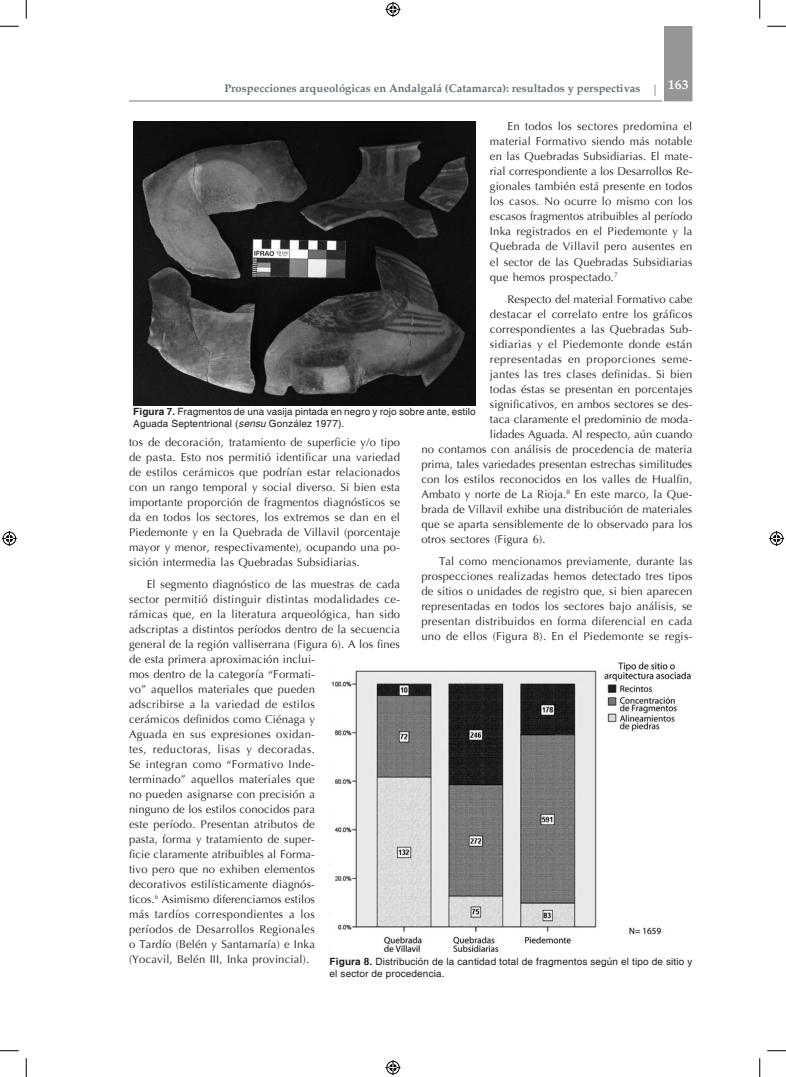
<style>
.page{position:relative;width:786px;height:1077px;background:#fff}
.page>*{position:absolute;margin:0;border:0;box-sizing:border-box;transform-origin:0 0}
.t1{font:700 13.75px "Palatino";color:#fff}
.texto_comun{font:11.25px/15px "Optima";letter-spacing:.015em;color:#231f20;text-align:justify}
.t2{font:700 11.25px "Palatino";color:#697176}
.texto_comun-2{font:11.25px "Optima";letter-spacing:.04em;color:#231f20}
.t3{font:700 11.25px "Palatino";color:#969696}
.Pie{font:10px/12px "Helvetica";letter-spacing:.015em;color:#231f20}
.s1{font-weight:700}
.s2{font-style:italic}
</style>
<div class="page">
<hr style="left:129px;top:100px;width:533px;height:2px;background:#969696">
<div style="left:664px;top:26px;width:28px;height:75px;background:#969696"></div>
<img style="left:133px;top:122px;width:342px;height:284px">
<img style="left:329px;top:662px;width:362px;height:291px">
<svg style="left:0;top:25px;width:19px;height:2px"></svg>
<svg style="left:767px;top:25px;width:19px;height:2px"></svg>
<svg style="left:0;top:1050px;width:19px;height:1px"></svg>
<svg style="left:767px;top:1050px;width:19px;height:1px"></svg>
<svg style="left:25px;top:0;width:2px;height:19px"></svg>
<svg style="left:25px;top:1058px;width:2px;height:19px"></svg>
<svg style="left:759px;top:0;width:1px;height:19px"></svg>
<svg style="left:759px;top:1058px;width:1px;height:19px"></svg>
<svg style="left:385px;top:2px;width:15px;height:15px"></svg>
<svg style="left:385px;top:1060px;width:15px;height:15px"></svg>
<svg style="left:2px;top:531px;width:15px;height:15px"></svg>
<svg style="left:769px;top:531px;width:15px;height:15px"></svg>
<p class="t2" style="left:224px;top:82px;width:418px">Prospecciones arqueológicas en Andalgalá (Catamarca): resultados y perspectivas</p>
<p class="t1" style="left:668px;top:77px;width:22px">163</p>
<p class="texto_comun" style="left:490px;top:119px;width:204px;text-indent:18px">En todos los sectores predomina el material Formativo siendo más notable en las Quebradas Subsidiarias. El mate&shy;rial correspondiente a los Desarrollos Re&shy;gionales también está presente en todos los casos. No ocurre lo mismo con los escasos fragmentos atribuibles al período Inka registrados en el Piedemonte y la Quebrada de Villavil pero ausentes en el sector de las Quebradas Subsidiarias que hemos prospectado.<sup>7</sup></p>
<p class="texto_comun" style="left:508px;top:291px;width:186px">Respecto del material Formativo cabe</p>
<p class="texto_comun" style="left:490px;top:306px;width:204px">destacar el correlato entre los gráficos</p>
<p class="texto_comun" style="left:490px;top:321px;width:204px">correspondientes a las Quebradas Sub-</p>
<p class="texto_comun" style="left:490px;top:336px;width:204px">sidiarias y el Piedemonte donde están</p>
<p class="texto_comun-2" style="left:490px;top:352px;width:204px">representadas en proporciones seme-</p>
<p class="texto_comun" style="left:490px;top:366px;width:204px">jantes las tres clases definidas. Si bien</p>
<p class="texto_comun" style="left:490px;top:381px;width:204px">todas éstas se presentan en porcentajes</p>
<p class="texto_comun" style="left:490px;top:396px;width:204px">significativos, en ambos sectores se des-</p>
<p class="texto_comun" style="left:490px;top:411px;width:204px">taca claramente el predominio de moda-</p>
<p class="texto_comun" style="left:490px;top:426px;width:204px">lidades Aguada. Al respecto, aún cuando</p>
<p class="texto_comun" style="left:421px;top:441px;width:273px">no contamos con análisis de procedencia de materia</p>
<p class="texto_comun" style="left:421px;top:456px;width:272px">prima, tales variedades presentan estrechas similitudes</p>
<p class="texto_comun" style="left:421px;top:471px;width:273px">con los estilos reconocidos en los valles de Hualfin,</p>
<p class="texto_comun" style="left:421px;top:486px;width:273px">Ambato y norte de La Rioja.<sup>8</sup> En este marco, la Que-</p>
<p class="texto_comun" style="left:421px;top:501px;width:272px">brada de Villavil exhibe una distribución de materiales</p>
<p class="texto_comun" style="left:421px;top:516px;width:273px">que se aparta sensiblemente de lo observado para los</p>
<p class="texto_comun" style="left:421px;top:531px;width:126px">otros sectores (Figura 6).</p>
<p class="texto_comun" style="left:421px;top:553px;width:273px;text-indent:18px">Tal como mencionamos previamente, durante las prospecciones realizadas hemos detectado tres tipos de sitios o unidades de registro que, si bien aparecen representadas en todos los sectores bajo análisis, se presentan distribuidos en forma diferencial en cada uno de ellos (Figura 8). En el Piedemonte se regis-</p>
<p class="t3" style="left:652px;top:82px;width:8px">|</p>
<p class="Pie" style="left:133px;top:406px;width:344px"><span class="s1">Figura 7.</span> Fragmentos de una vasija pintada en negro y rojo sobre ante, estilo<br>Aguada Septentrional (<span class="s2">sensu</span> González 1977).</p>
<p class="texto_comun" style="left:129px;top:434px;width:273px">tos de decoración, tratamiento de superficie y/o tipo de pasta. Esto nos permitió identificar una variedad de estilos cerámicos que podrían estar relacionados con un rango temporal y social diverso. Si bien esta importante proporción de fragmentos diagnósticos se da en todos los sectores, los extremos se dan en el Piedemonte y en la Quebrada de Villavil (porcentaje mayor y menor, respectivamente), ocupando una po&shy;sición intermedia las Quebradas Subsidiarias.</p>
<p class="texto_comun" style="left:129px;top:577px;width:273px;text-align:left;text-indent:18px">El segmento diagnóstico de las muestras de cada sector permitió distinguir distintas modalidades ce&shy;rámicas que, en la literatura arqueológica, han sido adscriptas a distintos períodos dentro de la secuencia general de la región valliserrana (Figura 6). A los fines de esta primera aproximación inclui-<br>mos dentro de la categoría “Formati-<br>vo” aquellos materiales que pueden<br>adscribirse a la variedad de estilos<br>cerámicos definidos como Ciénaga y<br>Aguada en sus expresiones oxidan-<br>tes, reductoras, lisas y decoradas.<br>Se integran como “Formativo Inde-<br>terminado” aquellos materiales que<br>no pueden asignarse con precisión a<br>ninguno de los estilos conocidos para<br>este período. Presentan atributos de<br>pasta, forma y tratamiento de super-<br>ficie claramente atribuibles al Forma-<br>tivo pero que no exhiben elementos<br>decorativos estilísticamente diagnós-<br>ticos.<sup>6</sup> Asimismo diferenciamos estilos<br>más tardíos correspondientes a los<br>períodos de Desarrollos Regionales<br>o Tardío (Belén y Santamaría) e Inka<br>(Yocavil, Belén III, Inka provincial).</p>
<p class="Pie" style="left:330px;top:955px;width:364px"><span class="s1">Figura 8.</span> Distribución de la cantidad total de fragmentos según el tipo de sitio y el sector de procedencia.</p>
</div>
